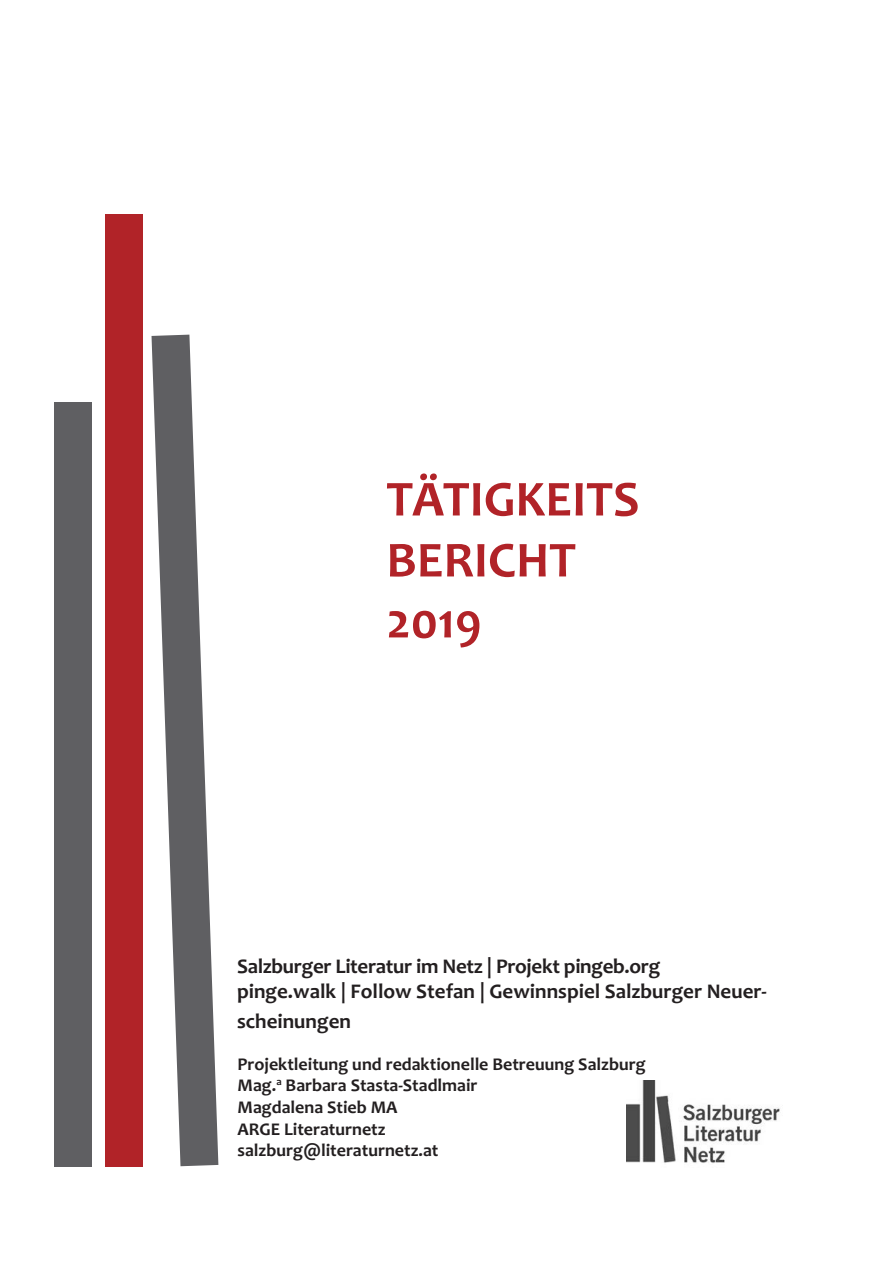
<style>
.page{position:relative;width:893px;height:1263px;background:#fff}
.page>*{position:absolute;margin:0;border:0;box-sizing:border-box;transform-origin:0 0}
.t1{font:700 50.85px/60.9px "Candara";color:#b12328}
.t2{font:700 21px/25.2px "Candara";color:#231f20}
.t3{font:700 18px/21.6px "Candara";color:#231f20}
</style>
<div class="page">
<div style="left:54px;top:403px;width:38px;height:764px;background:#5f5f62"></div>
<img style="left:627px;top:1080px;width:153px;height:83px">
<div style="left:105px;top:214px;width:37px;height:953px;background:#b12328"></div>
<svg style="left:152px;top:335px;width:66px;height:831px;fill:#5f5f62"></svg>
<h1 class="t1" style="left:386px;top:467px;width:255px">TÄTIGKEITS<br>BERICHT<br>2019</h1>
<p class="t2" style="left:237px;top:953px;width:531px">Salzburger Literatur im Netz | Projekt pingeb.org<br>pinge.walk | Follow Stefan | Gewinnspiel Salzburger Neuer-</p>
<p class="t2" style="left:237px;top:1008px;width:115px">scheinungen</p>
<p class="t3" style="left:238px;top:1053px;width:409px">Projektleitung und redaktionelle Betreuung Salzburg<br>Mag.<sup>a</sup> Barbara Stasta-Stadlmair<br>Magdalena Stieb MA<br>ARGE Literaturnetz<br>salzburg@literaturnetz.at</p>
</div>
